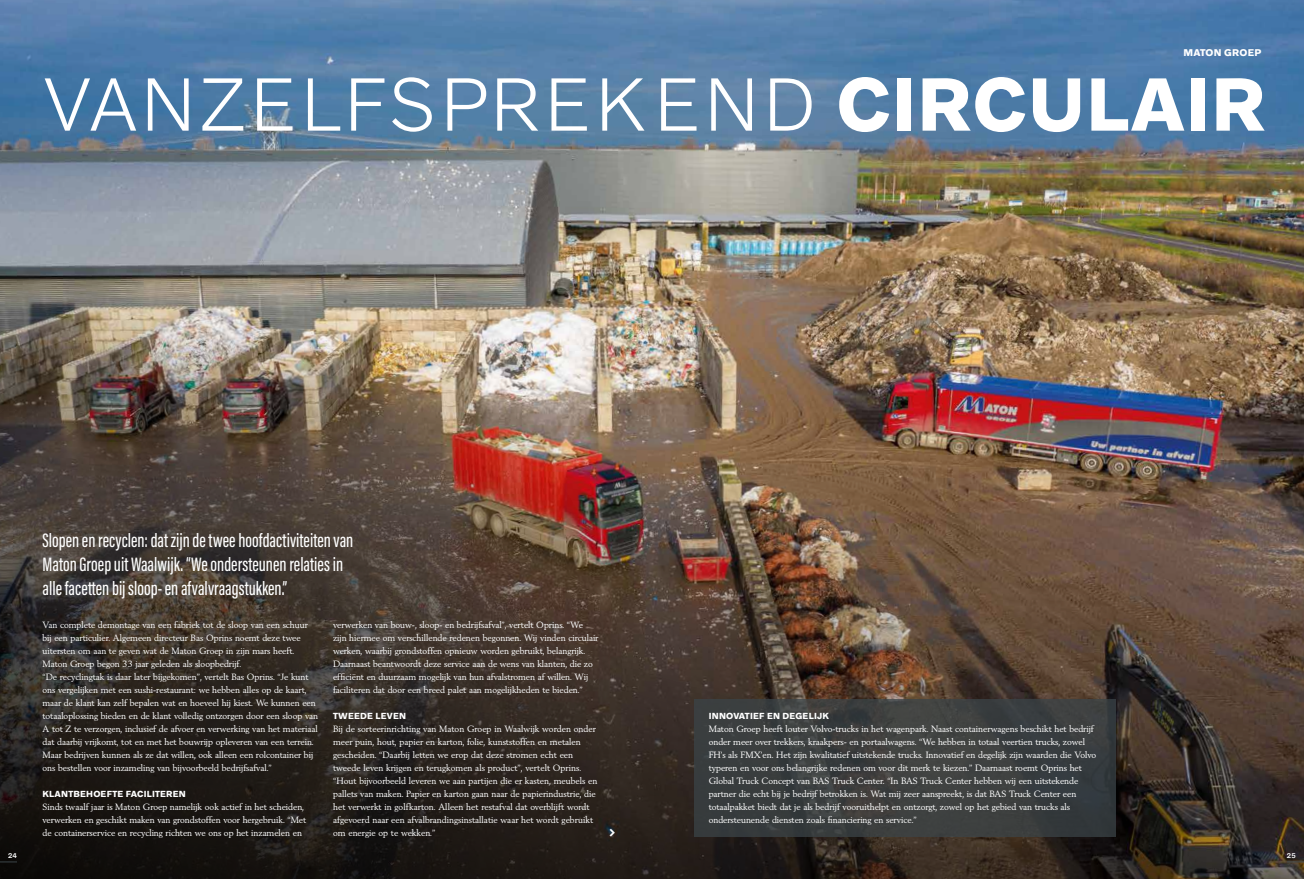
<style>
.page{position:relative;width:1304px;height:879px;background:#fff}
.page>*{position:absolute;margin:0;border:0;box-sizing:border-box;transform-origin:0 0}
.t1{font:300 76.6px "Volvo Novum";letter-spacing:.02em;color:#fff}
.t2{font:500 20px/24px "Acumin Pro Extra Cond";color:#fff}
.t3{font:700 10px "Volvo Novum";letter-spacing:.02em;color:#fff}
.t4{font:9px/13px "Volvo Serif Pro";color:#fff}
.t5{font:700 9px "Volvo Novum";letter-spacing:.02em;color:#fff}
.t6{font:500 7px "Volvo Novum";color:#fff}
.s1{font-weight:700}
</style>
<div class="page">
<img style="left:0;top:0;width:1304px;height:879px">
<svg style="left:1287px;top:861px;width:17px;height:1px"></svg>
<img style="left:0;top:313px;width:625px;height:566px">
<svg style="left:0;top:861px;width:17px;height:1px"></svg>
<div style="left:694px;top:699px;width:422px;height:137px;background:#3b3e3f"></div>
<svg style="left:610px;top:829px;width:5px;height:8px"></svg>
<p class="t3" style="left:1183px;top:46px;width:79px">MATON GROEP</p>
<h1 class="t1" style="left:43px;top:56px;width:1224px">VANZELFSPREKEND <span class="s1">CIRCULAIR</span></h1>
<p class="t6" style="left:8px;top:851px;width:10px">24</p>
<h2 class="t2" style="left:43px;top:528px;width:312px">Slopen en recyclen: dat zijn de twee hoofdactiviteiten van<br>Maton Groep uit Waalwijk. “We ondersteunen relaties in alle facetten bij sloop- en afvalvraagstukken.”</h2>
<p class="t4" style="left:43px;top:619px;width:277px">Van complete demontage van een fabriek tot de sloop van een schuur bij een particulier. Algemeen directeur Bas Oprins noemt deze twee uitersten om aan te geven wat de Maton Groep in zijn mars heeft.<br>Maton Groep begon 33 jaar geleden als sloopbedrijf.<br>“De recyclingtak is daar later bijgekomen”, vertelt Bas Oprins. “Je kunt ons vergelijken met een sushi-restaurant: we hebben alles op de kaart, maar de klant kan zelf bepalen wat en hoeveel hij kiest. We kunnen een totaaloplossing bieden en de klant volledig ontzorgen door een sloop van A tot Z te verzorgen, inclusief de afvoer en verwerking van het materiaal dat daarbij vrijkomt, tot en met het bouwrijp opleveren van een terrein.<br>Maar bedrijven kunnen als ze dat willen, ook alleen een rolcontainer bij ons bestellen voor inzameling van bijvoorbeeld bedrijfsafval.”</p>
<p class="t5" style="left:43px;top:788px;width:145px">KLANTBEHOEFTE FACILITEREN</p>
<p class="t4" style="left:43px;top:801px;width:265px">Sinds twaalf jaar is Maton Groep namelijk ook actief in het scheiden, verwerken en geschikt maken van grondstoffen voor hergebruik. “Met de containerservice en recycling richten we ons op het inzamelen en</p>
<p class="t4" style="left:333px;top:619px;width:267px">verwerken van bouw-, sloop- en bedrijfsafval”, vertelt Oprins. “We zijn hiermee om verschillende redenen begonnen. Wij vinden circulair werken, waarbij grondstoffen opnieuw worden gebruikt, belangrijk.<br>Daarnaast beantwoordt deze service aan de wens van klanten, die zo efficiënt en duurzaam mogelijk van hun afvalstromen af willen. Wij faciliteren dat door een breed palet aan mogelijkheden te bieden.”</p>
<p class="t5" style="left:333px;top:710px;width:74px">TWEEDE LEVEN</p>
<p class="t4" style="left:333px;top:723px;width:266px">Bij de sorteerinrichting van Maton Groep in Waalwijk worden onder meer puin, hout, papier en karton, folie, kunststoffen en metalen gescheiden. “Daarbij letten we erop dat deze stromen echt een tweede leven krijgen en terugkomen als product”, vertelt Oprins. “Hout bijvoorbeeld leveren we aan partijen die er kasten, meubels en pallets van maken. Papier en karton gaan naar de papierindustrie, die het verwerkt in golfkarton. Alleen het restafval dat overblijft wordt afgevoerd naar een afvalbrandingsinstallatie waar het wordt gebruikt om energie op te wekken.”</p>
<p class="t5" style="left:709px;top:710px;width:122px">INNOVATIEF EN DEGELIJK</p>
<p class="t4" style="left:709px;top:723px;width:389px">Maton Groep heeft louter Volvo-trucks in het wagenpark. Naast containerwagens beschikt het bedrijf onder meer over trekkers, kraakpers- en portaalwagens. “We hebben in totaal veertien trucks, zowel FH’s als FMX’en. Het zijn kwalitatief uitstekende trucks. Innovatief en degelijk zijn waarden die Volvo typeren en voor ons belangrijke redenen om voor dit merk te kiezen.” Daarnaast roemt Oprins het Global Truck Concept van BAS Truck Center. “In BAS Truck Center hebben wij een uitstekende partner die echt bij je bedrijf betrokken is. Wat mij zeer aanspreekt, is dat BAS Truck Center een totaalpakket biedt dat je als bedrijf vooruithelpt en ontzorgt, zowel op het gebied van trucks als ondersteunende diensten zoals financiering en service.”</p>
<p class="t6" style="left:1287px;top:851px;width:10px">25</p>
</div>
